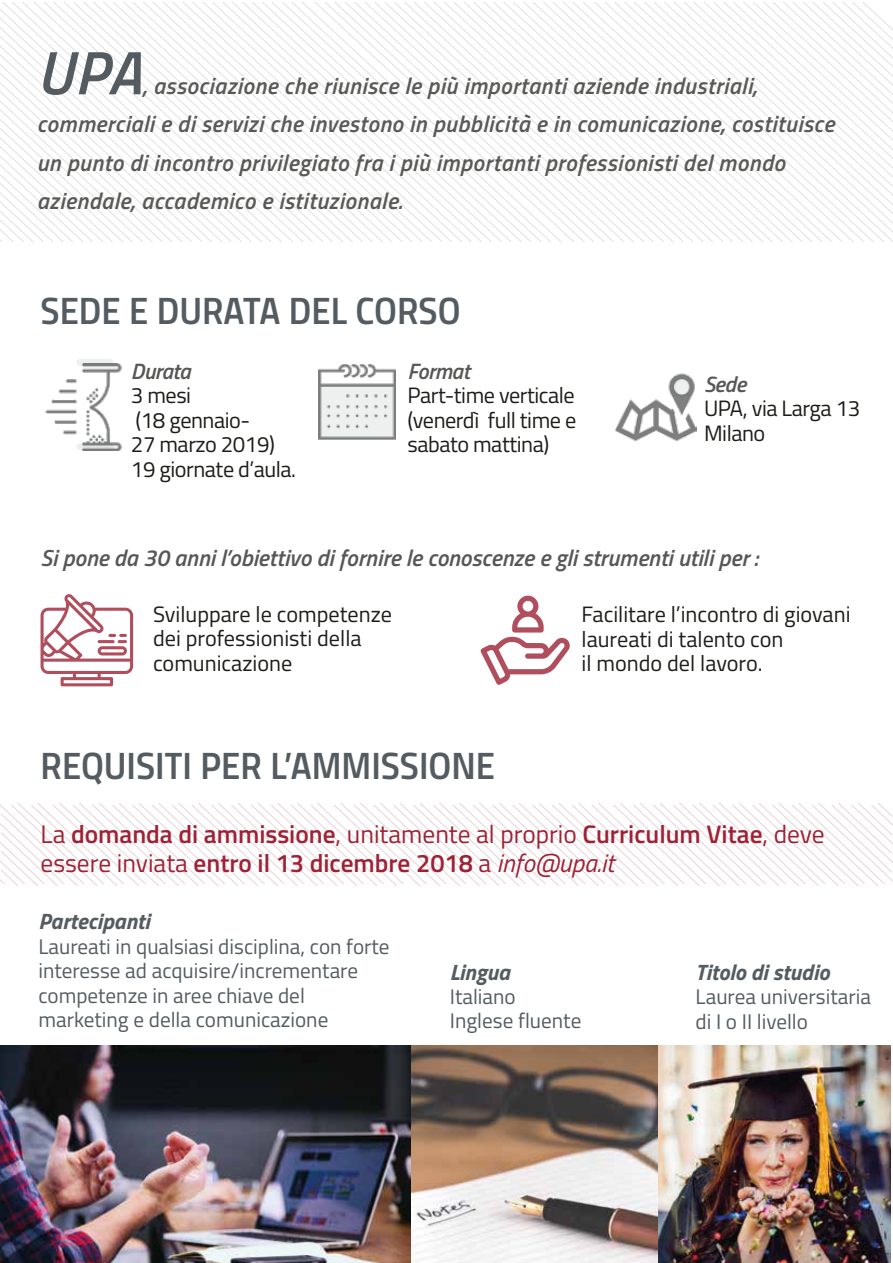
<style>
.page{position:relative;width:893px;height:1263px;background:#fff}
.page>*{position:absolute;margin:0;border:0;box-sizing:border-box;transform-origin:0 0}
.t1{font:italic 600 61.35px "Titillium";color:#545c61}
.t2{font:38.1px "Titillium Semibold Upright";color:#545c61}
.t3{font:600 25.35px/28.7px "Titillium";color:#9e2236}
.t4{font:italic 600 23.25px/38.1px "Titillium";letter-spacing:.02em;color:rgb(48 48 46/.8)}
.t5{font:italic 600 23.25px "Titillium";color:#575756}
.t6{font:22.2px/24.5px "Titillium";letter-spacing:-.01em;color:#1c1d19}
.t7{font:italic 700 22.2px "Titillium";color:#545c61}
.t8{font:italic 600 22.2px "Titillium";letter-spacing:-.02em;color:#575756}
.t9{font:21.15px/24.5px "Titillium";color:#545c61}
.s1{font-weight:400}
.s2{font-weight:400;font-style:italic}
</style>
<div class="page">
<svg style="left:0;top:3px;width:893px;height:238px"></svg>
<svg style="left:0;top:804px;width:893px;height:81px"></svg>
<img style="left:318px;top:364px;width:77px;height:76px">
<img style="left:45px;top:363px;width:77px;height:87px">
<img style="left:615px;top:373px;width:81px;height:69px">
<svg style="left:41px;top:594px;width:92px;height:92px"></svg>
<svg style="left:481px;top:596px;width:89px;height:89px"></svg>
<svg style="left:76px;top:359px;width:38px;height:7px"></svg>
<svg style="left:76px;top:443px;width:38px;height:7px"></svg>
<svg style="left:672px;top:378px;width:19px;height:19px"></svg>
<img style="left:657px;top:1045px;width:233px;height:218px">
<img style="left:410px;top:1045px;width:247px;height:218px">
<img style="left:0;top:1045px;width:410px;height:218px">
<h1 class="t1" style="left:37px;top:26px;width:106px">UPA</h1>
<p class="t4" style="left:37px;top:66px;width:799px;text-indent:106px">, associazione che riunisce le più importanti aziende industriali, commerciali e di servizi che investono in pubblicità e in comunicazione, costituisce un punto di incontro privilegiato fra i più importanti professionisti del mondo aziendale, accademico e istituzionale.</p>
<h2 class="t2" style="left:41px;top:282px;width:422px">SEDE E DURATA DEL CORSO</h2>
<p class="t8" style="left:131px;top:354px;width:61px">Durata</p>
<p class="t6" style="left:131px;top:382px;width:167px">3 mesi<br>(18 gennaio-<br>27 marzo 2019)<br>19 giornate d’aula.</p>
<p class="t8" style="left:407px;top:354px;width:64px">Format</p>
<p class="t6" style="left:407px;top:382px;width:170px;text-align:justify">Part-time verticale (venerdì full time e sabato mattina)</p>
<p class="t8" style="left:704px;top:367px;width:44px">Sede</p>
<p class="t6" style="left:704px;top:395px;width:158px">UPA, via Larga 13<br>Milano</p>
<p class="t5" style="left:41px;top:540px;width:719px">Si pone da 30 anni l’obiettivo di fornire le conoscenze e gli strumenti utili per :</p>
<p class="t6" style="left:153px;top:601px;width:240px">Sviluppare le competenze dei professionisti della comunicazione</p>
<h2 class="t2" style="left:41px;top:737px;width:456px">REQUISITI PER L’AMMISSIONE</h2>
<p class="t6" style="left:581px;top:601px;width:271px">Facilitare l’incontro di giovani laureati di talento con<br>il mondo del lavoro.</p>
<p class="t3" style="left:41px;top:818px;width:786px"><span class="s1">La</span> domanda di ammissione<span class="s1">, unitamente al proprio</span> Curriculum Vitae<span class="s1">, deve essere inviata</span> entro il 13 dicembre 2018 <span class="s1">a</span> <span class="s2">info@upa.it</span></p>
<p class="t7" style="left:38px;top:904px;width:113px">Partecipanti</p>
<p class="t9" style="left:38px;top:933px;width:353px">Laureati in qualsiasi disciplina, con forte interesse ad acquisire/incrementare competenze in aree chiave del marketing e della comunicazione</p>
<p class="t7" style="left:450px;top:954px;width:62px">Lingua</p>
<p class="t9" style="left:450px;top:983px;width:133px">Italiano<br>Inglese fluente</p>
<p class="t7" style="left:696px;top:954px;width:135px">Titolo di studio</p>
<p class="t9" style="left:696px;top:983px;width:177px">Laurea universitaria di I o II livello</p>
</div>
